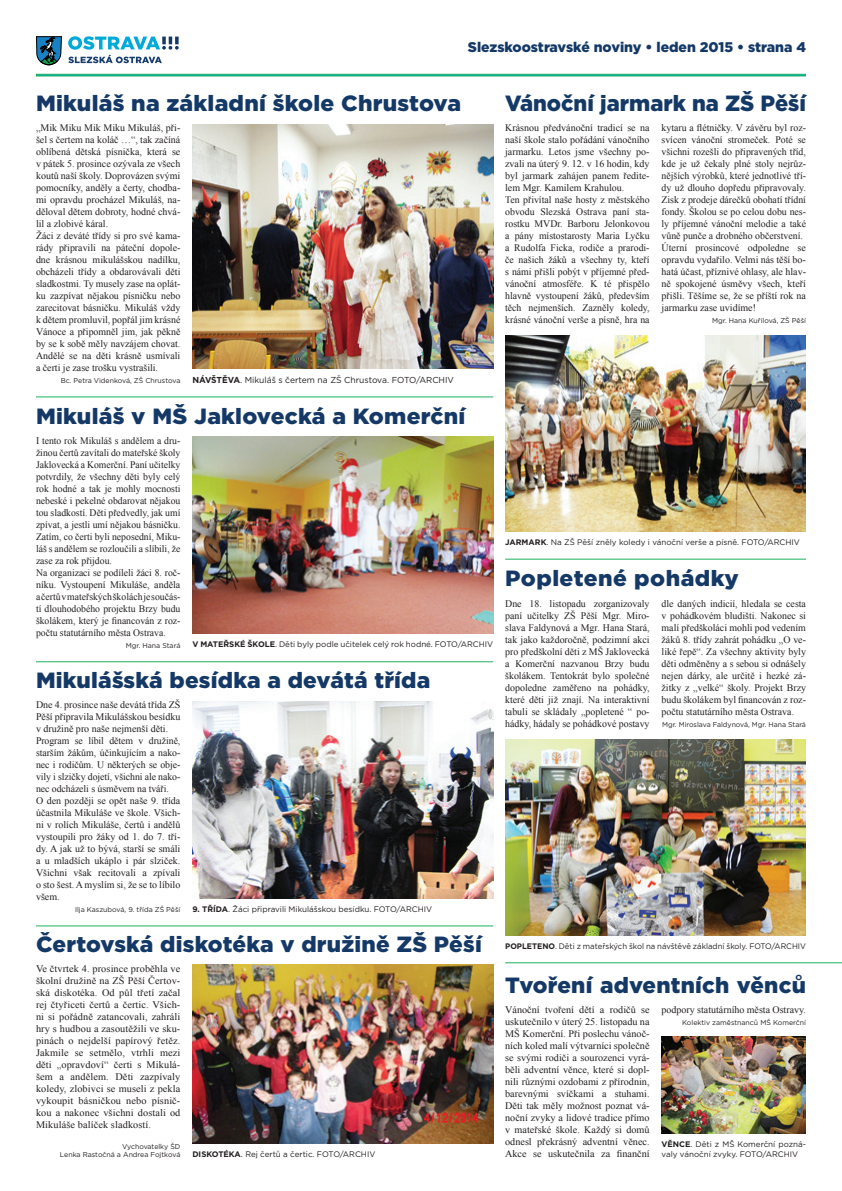
<style>
.page{position:relative;width:842px;height:1191px;background:#fff}
.page>*{position:absolute;margin:0;border:0;box-sizing:border-box;transform-origin:0 0}
.t1{font:900 22px "Gotham";letter-spacing:.01em;color:#143967}
.t2{font:900 22px "Gotham";letter-spacing:.01em;color:#143967;scale:1.04 1}
.t3{font:900 14px "Gotham";color:#143967}
.t4{font:10px/12px "Times New Roman";color:#231f20}
.t5{font:8.7px "Gotham";color:#231f20}
.t6{font:8px/9.6px "Gotham";color:#231f20}
.t7{font:7px/8.4px "Gotham";color:#231f20;text-align:right}
.s1{font-weight:700}
</style>
<div class="page">
<div style="left:36px;top:74px;width:770px;height:2px;background:#00a9d7;border:1px solid #1cb15b"></div>
<svg style="left:36px;top:36px;width:143px;height:30px"></svg>
<img style="left:662px;top:1036px;width:144px;height:97px">
<img style="left:192px;top:701px;width:301px;height:197px">
<img style="left:505px;top:739px;width:301px;height:196px">
<img style="left:505px;top:335px;width:301px;height:197px">
<img style="left:192px;top:436px;width:301px;height:197px">
<img style="left:192px;top:124px;width:301px;height:244px">
<hr style="left:36px;top:396px;width:457px;height:1px;background:#1cb15b">
<hr style="left:36px;top:661px;width:457px;height:1px;background:#1cb15b">
<hr style="left:505px;top:558px;width:301px;height:1px;background:#1cb15b">
<hr style="left:36px;top:925px;width:457px;height:1px;background:#1cb15b">
<img style="left:192px;top:965px;width:301px;height:178px">
<hr style="left:505px;top:962px;width:337px;height:1px;background:#1cb15b">
<h2 class="t3" style="left:468px;top:38px;width:340px">Slezskoostravské noviny • leden 2015 • strana 4</h2>
<h1 class="t2" style="left:36px;top:88px;width:410px">Mikuláš na základní škole Chrustova</h1>
<h1 class="t1" style="left:505px;top:88px;width:302px">Vánoční jarmark na ZŠ Pěší</h1>
<p class="t4" style="left:36px;top:122px;width:146px">„Mik Miku Mik Miku Mikuláš, při&shy;šel s čertem na koláč …“, tak začíná oblíbená dětská písnička, která se v pátek 5. prosince ozývala ze všech koutů naší školy. Doprovázen svými pomocníky, anděly a čerty, chodba&shy;mi opravdu procházel Mikuláš, na&shy;děloval dětem dobroty, hodné chvá&shy;lil a zlobivé káral.<br>Žáci z deváté třídy si pro své kama&shy;rády připravili na páteční dopole&shy;dne krásnou mikulášskou nadílku, obcházeli třídy a obdarovávali děti sladkostmi. Ty musely zase na oplát&shy;ku zazpívat nějakou písničku nebo zarecitovat básničku. Mikuláš vždy k dětem promluvil, popřál jim krásné Vánoce a připomněl jim, jak pěkně by se k sobě měly navzájem chovat.<br>Andělé se na děti krásně usmívali a čerti je zase trošku vystrašili.</p>
<p class="t7" style="left:61px;top:376px;width:121px">Bc. Petra Videnková, ZŠ Chrustova</p>
<p class="t5" style="left:192px;top:374px;width:263px"><span class="s1">NÁVŠTĚVA</span>. Mikuláš s čertem na ZŠ Chrustova. FOTO/ARCHIV</p>
<h1 class="t2" style="left:36px;top:401px;width:414px">Mikuláš v MŠ Jaklovecká a Komerční</h1>
<p class="t4" style="left:36px;top:434px;width:146px">I tento rok Mikuláš s andělem a dru&shy;žinou čertů zavítali do mateřské školy Jaklovecká a Komerční. Paní učitelky potvrdily, že všechny děti byly celý rok hodné a tak je mohly mocnosti nebeské i pekelné obdarovat nějakou tou sladkostí. Děti předvedly, jak umí zpívat, a jestli umí nějakou básničku.<br>Zatím, co čerti byli neposední, Miku&shy;láš s andělem se rozloučili a slíbili, že zase za rok přijdou.<br>Na organizaci se podíleli žáci 8. roč&shy;níku. Vystoupení Mikuláše, anděla a čertů v mateřských školách je součás&shy;tí dlouhodobého projektu Brzy budu školákem, který je financován z roz&shy;počtu statutárního města Ostrava.</p>
<p class="t7" style="left:126px;top:640px;width:56px">Mgr. Hana Stará</p>
<p class="t6" style="left:192px;top:639px;width:302px"><span class="s1">V MATEŘSKÉ ŠKOLE</span>. Děti byly podle učitelek celý rok hodné. FOTO/ARCHIV</p>
<h1 class="t1" style="left:36px;top:665px;width:396px">Mikulášská besídka a devátá třída</h1>
<p class="t4" style="left:36px;top:698px;width:146px">Dne 4. prosince naše devátá třída ZŠ Pěší připravila Mikulášskou besídku v družině pro naše nejmenší děti.<br>Program se líbil dětem v družině, starším žákům, účinkujícím a nako&shy;nec i rodičům. U některých se obje&shy;vily i slzičky dojetí, všichni ale nako&shy;nec odcházeli s úsměvem na tváři.<br>O den později se opět naše 9. třída účastnila Mikuláše ve škole. Všich&shy;ni v rolích Mikuláše, čertů i andělů vystoupili pro žáky od 1. do 7. tří&shy;dy. A jak už to bývá, starší se smáli a u mladších ukáplo i pár slziček.<br>Všichni však recitovali a zpívali o sto šest. A myslím si, že se to líbilo všem.</p>
<p class="t7" style="left:75px;top:905px;width:107px">Ilja Kaszubová, 9. třída ZŠ Pěší</p>
<p class="t6" style="left:192px;top:904px;width:241px"><span class="s1">9. TŘÍDA</span>. Žáci připravili Mikulášskou besídku. FOTO/ARCHIV</p>
<h1 class="t1" style="left:36px;top:929px;width:447px">Čertovská diskotéka v družině ZŠ Pěší</h1>
<p class="t4" style="left:505px;top:122px;width:146px">Krásnou předvánoční tradicí se na naší škole stalo pořádání vánočního jarmarku. Letos jsme všechny po&shy;zvali na úterý 9. 12. v 16 hodin, kdy byl jarmark zahájen panem ředite&shy;lem Mgr. Kamilem Krahulou.<br>Ten přivítal naše hosty z městského obvodu Slezská Ostrava paní sta&shy;rostku MVDr. Barboru Jelonkovou a pány místostarosty Maria Lyčku a Rudolfa Ficka, rodiče a prarodi&shy;če našich žáků a všechny ty, kteří s námi přišli pobýt v příjemné před&shy;vánoční atmosféře. K té přispělo hlavně vystoupení žáků, především těch nejmenších. Zazněly koledy, krásné vánoční verše a písně, hra na</p>
<p class="t4" style="left:662px;top:122px;width:146px">kytaru a flétničky. V závěru byl roz&shy;svícen vánoční stromeček. Poté se všichni rozešli do připravených tříd, kde je už čekaly plné stoly nejrůz&shy;nějších výrobků, které jednotlivé tří&shy;dy už dlouho dopředu připravovaly.<br>Zisk z prodeje dárečků obohatí třídní fondy. Školou se po celou dobu nes&shy;ly příjemné vánoční melodie a také vůně punče a drobného občerstvení.<br>Úterní prosincové odpoledne se opravdu vydařilo. Velmi nás těší bo&shy;hatá účast, příznivé ohlasy, ale hlav&shy;ně spokojené úsměvy všech, kteří přišli. Těšíme se, že se příští rok na jarmarku zase uvidíme!</p>
<p class="t7" style="left:712px;top:316px;width:95px">Mgr. Hana Kuřilová, ZŠ Pěší</p>
<p class="t6" style="left:505px;top:537px;width:296px"><span class="s1">JARMARK</span>. Na ZŠ Pěší zněly koledy i vánoční verše a písně. FOTO/ARCHIV</p>
<h1 class="t2" style="left:505px;top:562px;width:226px">Popletené pohádky</h1>
<p class="t4" style="left:505px;top:597px;width:146px;text-align:justify">Dne 18. listopadu zorganizovaly paní učitelky ZŠ Pěší Mgr. Miro&shy;slava Faldynová a Mgr. Hana Stará, tak jako každoročně, podzimní akci pro předškolní děti z MŠ Jaklovecká a Komerční nazvanou Brzy budu školákem. Tentokrát bylo společné dopoledne zaměřeno na pohádky, které děti již znají. Na interaktivní tabuli se skládaly „popletené “ po&shy;hádky, hádaly se pohádkové postavy</p>
<p class="t4" style="left:662px;top:597px;width:146px;text-align:justify">dle daných indicií, hledala se cesta v pohádkovém bludišti. Nakonec si malí předškoláci mohli pod vedením žáků 8. třídy zahrát pohádku „O ve&shy;liké řepě“. Za všechny aktivity byly děti odměněny a s sebou si odnášely nejen dárky, ale určitě i hezké zá&shy;žitky z „velké“ školy. Projekt Brzy budu školákem byl financován z roz&shy;počtu statutárního města Ostrava.</p>
<p class="t7" style="left:662px;top:720px;width:145px">Mgr. Miroslava Faldynová, Mgr. Hana Stará</p>
<p class="t6" style="left:505px;top:941px;width:302px"><span class="s1">POPLETENO</span>. Děti z mateřských škol na návštěvě základní školy. FOTO/ARCHIV</p>
<p class="t4" style="left:36px;top:962px;width:146px;text-align:justify">Ve čtvrtek 4. prosince proběhla ve školní družině na ZŠ Pěší Čertov&shy;ská diskotéka. Od půl třetí začal rej čtyřiceti čertů a čertic. Všich&shy;ni si pořádně zatancovali, zahráli hry s hudbou a zasoutěžili ve sku&shy;pinách o nejdelší papírový řetěz.<br>Jakmile se setmělo, vtrhli mezi děti „opravdoví“ čerti s Mikulá&shy;šem a andělem. Děti zazpívaly koledy, zlobivci se museli z pekla vykoupit básničkou nebo písnič&shy;kou a nakonec všichni dostali od Mikuláše balíček sladkostí.</p>
<p class="t7" style="left:60px;top:1141px;width:122px">Vychovatelky ŠD<br>Lenka Rastočná a Andrea Fojtková</p>
<h1 class="t1" style="left:505px;top:970px;width:302px">Tvoření adventních věnců</h1>
<p class="t4" style="left:505px;top:1003px;width:146px;text-align:justify">Vánoční tvoření dětí a rodičů se uskutečnilo v úterý 25. listopadu na MŠ Komerční. Při poslechu vánoč&shy;ních koled malí výtvarníci společně se svými rodiči a sourozenci vyrá&shy;běli adventní věnce, které si dopl&shy;nili různými ozdobami z přírodnin, barevnými svíčkami a stuhami.<br>Děti tak měly možnost poznat vá&shy;noční zvyky a lidové tradice přímo v mateřské škole. Každý si domů odnesl překrásný adventní věnec.<br>Akce se uskutečnila za finanční</p>
<p class="t4" style="left:662px;top:1003px;width:146px">podpory statutárního města Ostravy.</p>
<p class="t7" style="left:682px;top:1018px;width:125px">Kolektiv zaměstnanců MŠ Komerční</p>
<p class="t6" style="left:192px;top:1149px;width:184px"><span class="s1">DISKOTÉKA</span>. Rej čertů a čertic. FOTO/ARCHIV</p>
<p class="t6" style="left:662px;top:1139px;width:146px"><span class="s1">VĚNCE</span>. Děti z MŠ Komerční pozná&shy;valy vánoční zvyky. FOTO/ARCHIV</p>
</div>
